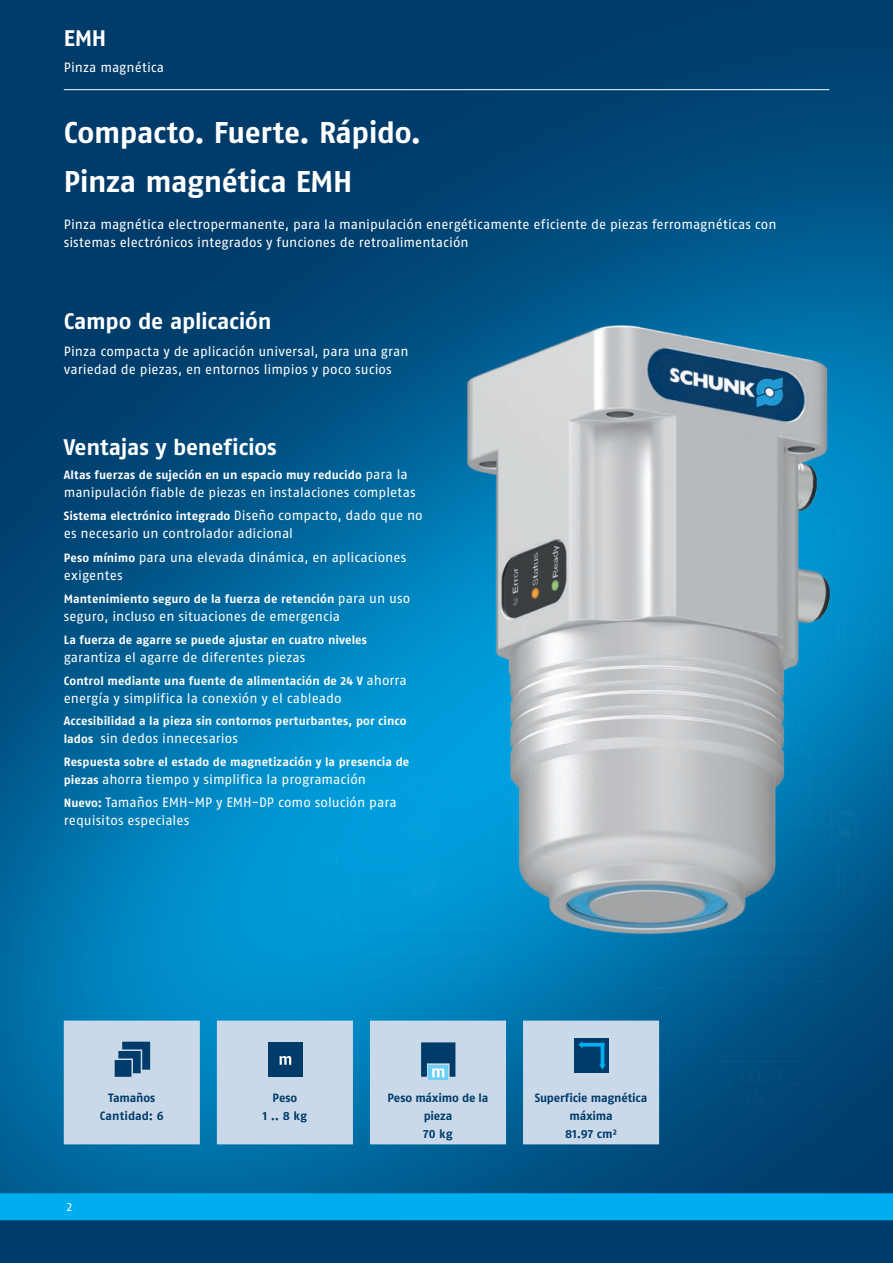
<style>
.page{position:relative;width:893px;height:1263px;background:#fff}
.page>*{position:absolute;margin:0;border:0;box-sizing:border-box;transform-origin:0 0}
.t1{font:700 30px/49.5px "SCHUNK Fago Pro";letter-spacing:-.015em;color:#fff}
.t2{font:700 22.5px "SCHUNK Fago Pro";letter-spacing:-.015em;color:#fff}
.t3{font:13.5px/18px "SCHUNK Fago Pro";letter-spacing:.005em;color:#fff}
.t4{font:700 12px "SCHUNK Fago Pro";letter-spacing:.01em;color:#fff}
.t5{font:700 12px/18px "SCHUNK Fago Pro";letter-spacing:-.01em;color:#003b69;text-align:center}
.t6{font:12px "SCHUNK Fago Pro";color:#fff}
.s1{font-weight:400;font-size:13.5px}
.s2{font-weight:700;font-size:12px}
</style>
<div class="page">
<img style="left:0;top:0;width:893px;height:1180px">
<div style="left:0;top:1202px;width:893px;height:61px;background:#003b69"></div>
<svg style="left:0;top:1180px;width:893px;height:40px;background:#0090cc"></svg>
<img style="left:191px;top:506px;width:702px;height:604px">
<hr style="left:64px;top:89px;width:765px;height:1px;background:#fff">
<img style="left:468px;top:326px;width:361px;height:608px">
<svg style="left:64px;top:1020px;width:595px;height:124px;background:#b5cfe3"></svg>
<svg style="left:115px;top:1042px;width:35px;height:35px"></svg>
<div style="left:268px;top:1042px;width:34px;height:35px;background:#003b69"></div>
<svg style="left:280px;top:1056px;width:11px;height:9px"></svg>
<svg style="left:429px;top:1077px;width:19px;height:3px"></svg>
<svg style="left:421px;top:1042px;width:34px;height:35px"></svg>
<div style="left:574px;top:1039px;width:34px;height:34px;background:#003b69"></div>
<svg style="left:578px;top:1041px;width:28px;height:28px"></svg>
<h2 class="t2" style="left:64px;top:24px;width:44px">EMH</h2>
<p class="t3" style="left:64px;top:59px;width:102px">Pinza magnética</p>
<h1 class="t1" style="left:64px;top:108px;width:359px">Compacto. Fuerte. Rápido.<br>Pinza magnética EMH</h1>
<p class="t3" style="left:64px;top:215px;width:714px">Pinza magnética electropermanente, para la manipulación energéticamente eficiente de piezas ferromagnéticas con sistemas electrónicos integrados y funciones de retroalimentación</p>
<h2 class="t2" style="left:64px;top:307px;width:209px">Campo de aplicación</h2>
<p class="t3" style="left:64px;top:342px;width:346px">Pinza compacta y de aplicación universal, para una gran variedad de piezas, en entornos limpios y poco sucios</p>
<h2 class="t2" style="left:64px;top:434px;width:214px">Ventajas y beneficios</h2>
<p class="t4" style="left:64px;top:467px;width:345px">Altas fuerzas de sujeción en un espacio muy reducido <span class="s1">para la</span></p>
<p class="t3" style="left:64px;top:483px;width:353px">manipulación fiable de piezas en instalaciones completas</p>
<p class="t4" style="left:64px;top:509px;width:360px">Sistema electrónico integrado <span class="s1">Diseño compacto, dado que no</span></p>
<p class="t3" style="left:64px;top:522px;width:344px;line-height:23.5px">es necesario un controlador adicional<br><span class="s2">Peso mínimo</span> para una elevada dinámica, en aplicaciones</p>
<p class="t3" style="left:64px;top:566px;width:60px">exigentes</p>
<p class="t4" style="left:64px;top:592px;width:348px">Mantenimiento seguro de la fuerza de retención <span class="s1">para un uso</span></p>
<p class="t3" style="left:64px;top:608px;width:278px">seguro, incluso en situaciones de emergencia</p>
<p class="t4" style="left:64px;top:632px;width:305px">La fuerza de agarre se puede ajustar en cuatro niveles</p>
<p class="t3" style="left:64px;top:648px;width:243px">garantiza el agarre de diferentes piezas</p>
<p class="t4" style="left:64px;top:674px;width:344px">Control mediante una fuente de alimentación de 24 V <span class="s1">ahorra</span></p>
<p class="t3" style="left:64px;top:689px;width:279px">energía y simplifica la conexión y el cableado</p>
<p class="t4" style="left:64px;top:714px;width:344px">Accesibilidad a la pieza sin contornos perturbantes, por cinco</p>
<p class="t3" style="left:64px;top:730px;width:176px"><span class="s2">lados</span> sin dedos innecesarios</p>
<p class="t4" style="left:64px;top:754px;width:347px">Respuesta sobre el estado de magnetización y la presencia de</p>
<p class="t3" style="left:64px;top:767px;width:334px;line-height:23.5px"><span class="s2">piezas</span> ahorra tiempo y simplifica la programación<br><span class="s2">Nuevo:</span> Tamaños EMH-MP y EMH-DP como solución para</p>
<p class="t3" style="left:64px;top:811px;width:127px">requisitos especiales</p>
<p class="t6" style="left:67px;top:1199px;width:7px">2</p>
<p class="t5" style="left:100px;top:1089px;width:66px">Tamaños<br>Cantidad: 6</p>
<p class="t5" style="left:263px;top:1089px;width:46px">Peso<br>1 .. 8 kg</p>
<p class="t5" style="left:387px;top:1089px;width:102px">Peso máximo de la pieza<br>70 kg</p>
<p class="t5" style="left:535px;top:1089px;width:114px">Superficie magnética máxima<br>81.97 cm²</p>
</div>
